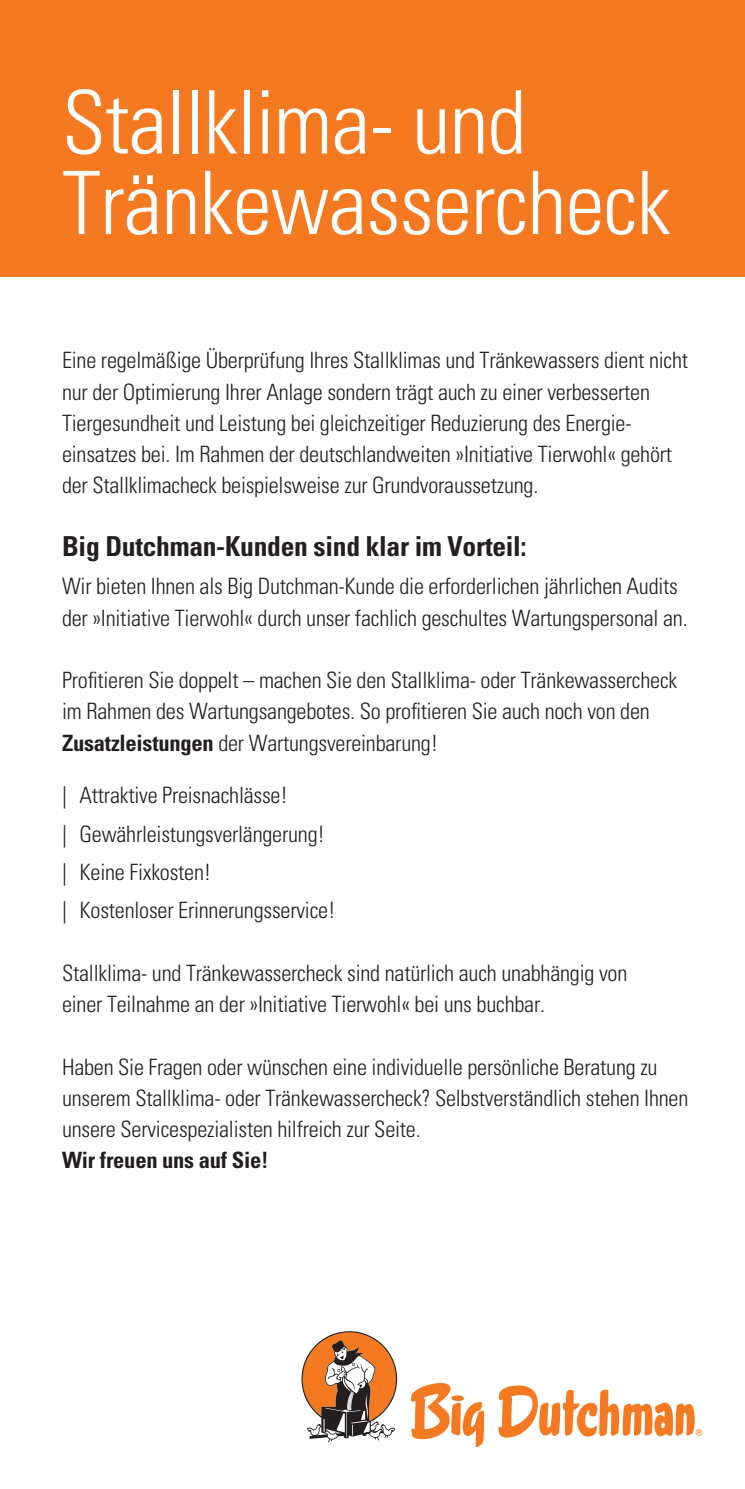
<style>
.page{position:relative;width:745px;height:1489px;background:#fff}
.page>*{position:absolute;margin:0;border:0;box-sizing:border-box;transform-origin:0 0}
.t1{font:300 condensed 87.5px/80.5px "Univers LT Std";letter-spacing:-.01em;color:#fff}
.t2{font:700 condensed 27.5px "Univers LT Std";letter-spacing:-.01em;color:#231f20}
.t3{font:300 condensed 22.5px/31.2px "Univers LT Std";letter-spacing:-.01em;color:#231f20}
.t4{font:700 condensed 22.5px "Univers LT Std";letter-spacing:-.01em;color:#231f20}
.s1{font-weight:700}
</style>
<div class="page">
<div style="left:0;top:0;width:744px;height:276px;background:#f47921"></div>
<svg style="left:411px;top:1383px;width:73px;height:63px"></svg>
<svg style="left:498px;top:1385px;width:204px;height:52px"></svg>
<svg style="left:301px;top:1331px;width:96px;height:110px"></svg>
<h1 class="t1" style="left:62px;top:82px;width:610px">Stallklima- und<br>Tränkewassercheck</h1>
<p class="t3" style="left:62px;top:345px;width:627px">Eine regelmäßige Überprüfung Ihres Stallklimas und Tränkewassers dient nicht nur der Optimierung Ihrer Anlage sondern trägt auch zu einer verbesserten Tiergesundheit und Leistung bei gleichzeitiger Reduzierung des Energie&shy;einsatzes bei. Im Rahmen der deutschlandweiten »Initiative Tierwohl« gehört der Stallklimacheck beispielsweise zur Grundvoraussetzung.</p>
<p class="t2" style="left:62px;top:529px;width:466px">Big Dutchman-Kunden sind klar im Vorteil:</p>
<p class="t3" style="left:62px;top:570px;width:626px">Wir bieten Ihnen als Big Dutchman-Kunde die erforderlichen jährlichen Audits der »Initiative Tierwohl« durch unser fachlich geschultes Wartungspersonal an.</p>
<p class="t3" style="left:62px;top:664px;width:616px">Profitieren Sie doppelt – machen Sie den Stallklima- oder Tränkewassercheck im Rahmen des Wartungsangebotes. So profitieren Sie auch noch von den<br><span class="s1">Zusatzleistungen</span> der Wartungsvereinbarung!</p>
<p class="t3" style="left:62px;top:776px;width:275px;line-height:38.2px">| Attraktive Preisnachlässe!<br>| Gewährleistungsverlängerung! | Keine Fixkosten!<br>| Kostenloser Erinnerungsservice!</p>
<p class="t3" style="left:62px;top:957px;width:566px">Stallklima- und Tränkewassercheck sind natürlich auch unabhängig von einer Teilnahme an der »Initiative Tierwohl« bei uns buchbar.</p>
<p class="t3" style="left:62px;top:1051px;width:627px">Haben Sie Fragen oder wünschen eine individuelle persönliche Beratung zu unserem Stallklima- oder Tränkewassercheck? Selbstverständlich stehen Ihnen unsere Servicespezialisten hilfreich zur Seite.</p>
<p class="t4" style="left:62px;top:1146px;width:208px">Wir freuen uns auf Sie!</p>
</div>
